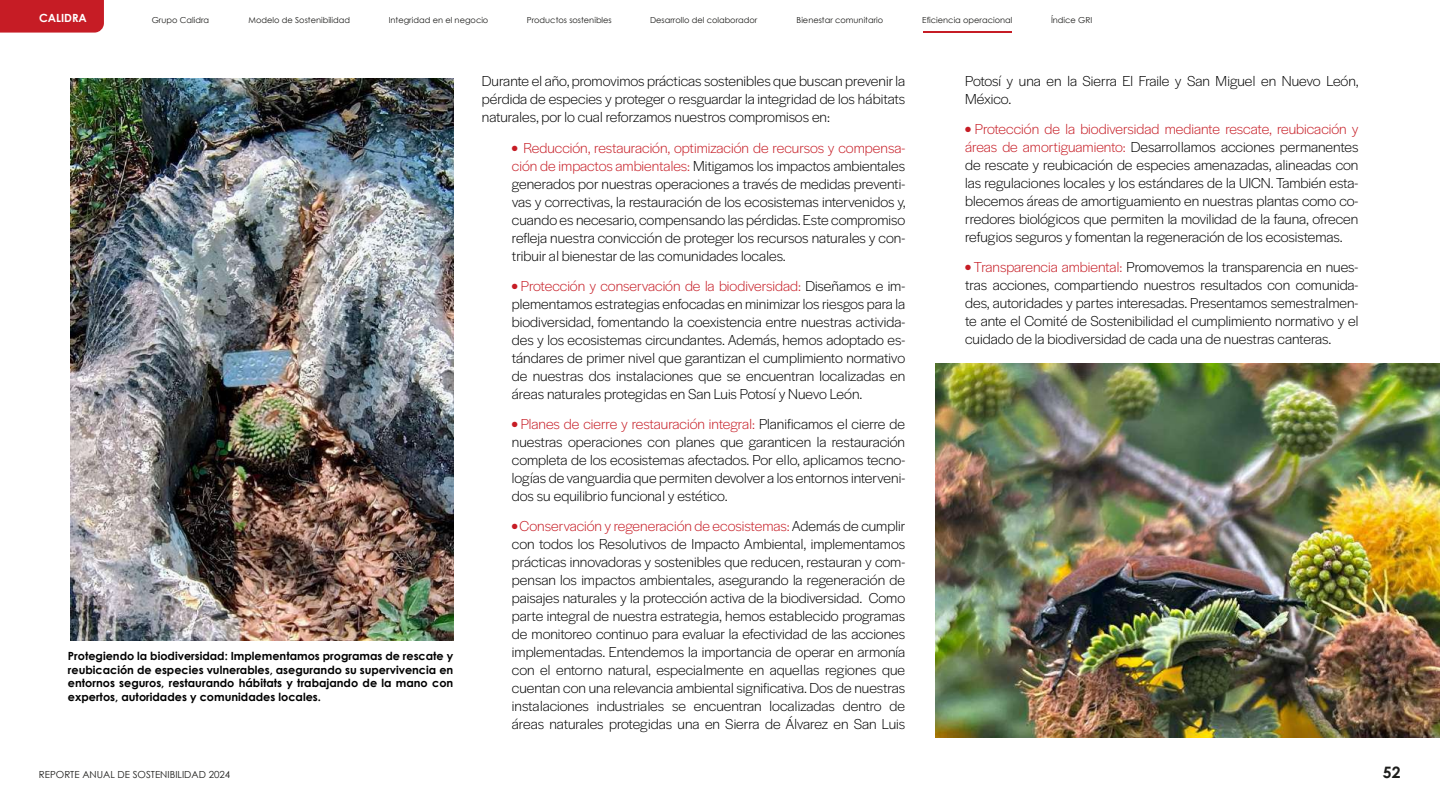
<style>
.page{position:relative;width:1440px;height:810px;background:#fff}
.page>*{position:absolute;margin:0;border:0;box-sizing:border-box;transform-origin:0 0}
.t1{font:700 15.75px "Century Gothic";color:#1d1d1b}
.t2{font:15px/18px "Halyard Display VF";color:#000;text-align:justify}
.t3{font:700 11.25px/13.5px "Century Gothic";color:#000;text-align:justify}
.t4{font:700 11.25px "Century Gothic";color:#fff}
.t5{font:9.75px "Century Gothic";color:#1d1d1b}
.t6{font:8.25px "Century Gothic";color:#1d1d1b}
.s1{color:#c61c25}
</style>
<div class="page">
<div style="left:0;top:0;width:104px;height:33px;background:#c61c25"></div>
<hr style="left:923px;top:31px;width:89px;height:2px;background:#c61c25">
<img style="left:70px;top:78px;width:383px;height:562px">
<img style="left:935px;top:364px;width:505px;height:374px">
<p class="t4" style="left:39px;top:11px;width:49px">CALIDRA</p>
<p class="t6" style="left:152px;top:14px;width:59px">Grupo Calidra</p>
<p class="t6" style="left:249px;top:14px;width:103px">Modelo de Sostenibilidad</p>
<p class="t6" style="left:389px;top:14px;width:101px">Integridad en el negocio</p>
<p class="t6" style="left:527px;top:14px;width:86px">Productos sostenibles</p>
<p class="t6" style="left:650px;top:14px;width:109px">Desarrollo del colaborador</p>
<p class="t6" style="left:797px;top:14px;width:88px">Bienestar comunitario</p>
<p class="t6" style="left:922px;top:14px;width:92px">Eficiencia operacional</p>
<p class="t6" style="left:1051px;top:14px;width:43px">Índice GRI</p>
<p class="t3" style="left:68px;top:649px;width:387px">Protegiendo la biodiversidad: Implementamos programas de rescate y reubicación de especies vulnerables, asegurando su supervivencia en entornos seguros, restaurando hábitats y trabajando de la mano con expertos, autoridades y comunidades locales.</p>
<p class="t2" style="left:482px;top:72px;width:425px">Durante el año, promovimos prácticas sostenibles que buscan prevenir la pérdida de especies y proteger o resguardar la integridad de los hábitats naturales, por lo cual reforzamos nuestros compromisos en:</p>
<p class="t2" style="left:512px;top:138px;width:395px"><span class="s1">● Reducción, restauración, optimización de recursos y compensa&shy;ción de impactos ambientales:</span> Mitigamos los impactos ambientales generados por nuestras operaciones a través de medidas preventi&shy;vas y correctivas, la restauración de los ecosistemas intervenidos y, cuando es necesario, compensando las pérdidas. Este compromiso refleja nuestra convicción de proteger los recursos naturales y con&shy;tribuir al bienestar de las comunidades locales.</p>
<p class="t2" style="left:512px;top:276px;width:395px"><span class="s1">● Protección y conservación de la biodiversidad:</span> Diseñamos e im&shy;plementamos estrategias enfocadas en minimizar los riesgos para la biodiversidad, fomentando la coexistencia entre nuestras activida&shy;des y los ecosistemas circundantes. Además, hemos adoptado es&shy;tándares de primer nivel que garantizan el cumplimiento normativo de nuestras dos instalaciones que se encuentran localizadas en áreas naturales protegidas en San Luis Potosí y Nuevo León.</p>
<p class="t2" style="left:512px;top:414px;width:395px"><span class="s1">● Planes de cierre y restauración integral:</span> Planificamos el cierre de nuestras operaciones con planes que garanticen la restauración completa de los ecosistemas afectados. Por ello, aplicamos tecno&shy;logías de vanguardia que permiten devolver a los entornos interveni&shy;dos su equilibrio funcional y estético.</p>
<p class="t2" style="left:512px;top:516px;width:395px"><span class="s1">● Conservación y regeneración de ecosistemas:</span> Además de cumplir con todos los Resolutivos de Impacto Ambiental, implementamos prácticas innovadoras y sostenibles que reducen, restauran y com&shy;pensan los impactos ambientales, asegurando la regeneración de paisajes naturales y la protección activa de la biodiversidad. Como parte integral de nuestra estrategia, hemos establecido programas de monitoreo continuo para evaluar la efectividad de las acciones implementadas. Entendemos la importancia de operar en armonía con el entorno natural, especialmente en aquellas regiones que cuentan con una relevancia ambiental significativa. Dos de nuestras instalaciones industriales se encuentran localizadas dentro de áreas naturales protegidas una en Sierra de Álvarez en San Luis</p>
<p class="t2" style="left:965px;top:72px;width:395px">Potosí y una en la Sierra El Fraile y San Miguel en Nuevo León,<br>México.</p>
<p class="t2" style="left:965px;top:120px;width:395px"><span class="s1">● Protección de la biodiversidad mediante rescate, reubicación y áreas de amortiguamiento:</span> Desarrollamos acciones permanentes de rescate y reubicación de especies amenazadas, alineadas con las regulaciones locales y los estándares de la UICN. También esta&shy;blecemos áreas de amortiguamiento en nuestras plantas como co&shy;rredores biológicos que permiten la movilidad de la fauna, ofrecen refugios seguros y fomentan la regeneración de los ecosistemas.</p>
<p class="t2" style="left:965px;top:258px;width:395px"><span class="s1">● Transparencia ambiental:</span> Promovemos la transparencia en nues&shy;tras acciones, compartiendo nuestros resultados con comunida&shy;des, autoridades y partes interesadas. Presentamos semestralmen&shy;te ante el Comité de Sostenibilidad el cumplimiento normativo y el cuidado de la biodiversidad de cada una de nuestras canteras.</p>
<p class="t5" style="left:39px;top:768px;width:193px">REPORTE ANUAL DE SOSTENIBILIDAD 2024</p>
<p class="t1" style="left:1383px;top:762px;width:19px">52</p>
</div>
